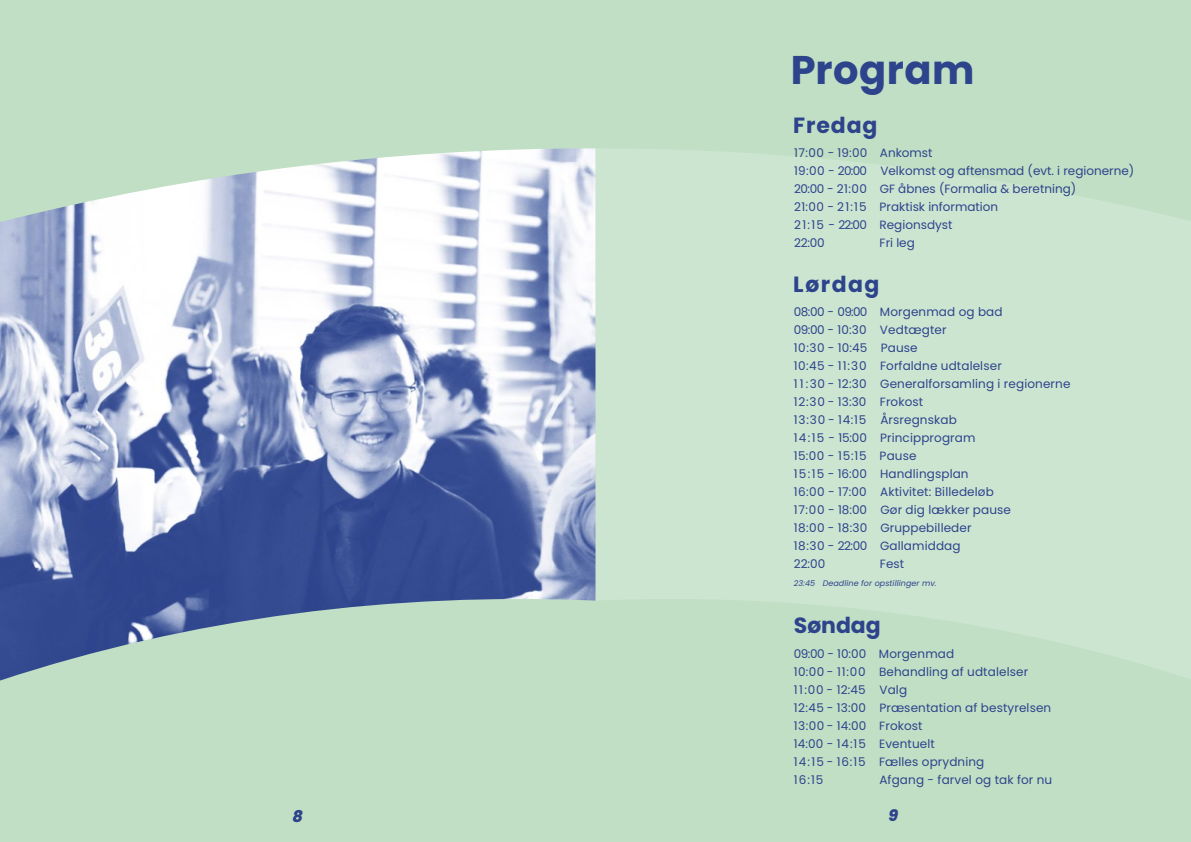
<style>
.page{position:relative;width:1191px;height:842px;background:#c1dfc4}
.page>*{position:absolute;margin:0;border:0;box-sizing:border-box;transform-origin:0 0}
.t1{font:700 40px "Poppins";letter-spacing:.01em;color:#2d438c}
.t2{font:700 22px "Poppins";letter-spacing:.04em;color:#2d438c}
.t3{font:italic 800 16px "Poppins";color:#2d438c}
.t4{font:12px/18px "Poppins";letter-spacing:.01em;color:#2d438c}
.t5{font:italic 8px "Poppins";letter-spacing:.01em;color:#2d438c}
</style>
<div class="page">
<svg style="left:595px;top:148px;width:596px;height:531px;fill:#cce5d0"></svg>
<img style="left:0;top:148px;width:595px;height:533px">
<h1 class="t1" style="left:790px;top:46px;width:185px">Program</h1>
<h2 class="t2" style="left:793px;top:112px;width:86px">Fredag</h2>
<p class="t4" style="left:794px;top:144px;width:342px">17:00 - 19:00 Ankomst<br>19:00 - 20:00 Velkomst og aftensmad (evt. i regionerne)<br>20:00 - 21:00 GF åbnes (Formalia &amp; beretning)<br>21:00 - 21:15 Praktisk information<br>21:15 - 22:00 Regionsdyst<br>22:00</p>
<p class="t4" style="left:879px;top:234px;width:37px">Fri leg</p>
<h2 class="t2" style="left:793px;top:271px;width:88px">Lørdag</h2>
<p class="t4" style="left:794px;top:303px;width:278px">08:00 - 09:00 Morgenmad og bad<br>09:00 - 10:30 Vedtægter<br>10:30 - 10:45 Pause<br>10:45 - 11:30 Forfaldne udtalelser<br>1 1 :30 - 12:30 Generalforsamling i regionerne<br>12:30 - 13:30 Frokost<br>13:30 - 14:15 Årsregnskab<br>14:15 - 15:00 Principprogram<br>15:00 - 15:15 Pause<br>15:15 - 16:00 Handlingsplan<br>16:00 - 17:00 Aktivitet: Billedeløb<br>17:00 - 18:00 Gør dig lækker pause<br>18:00 - 18:30 Gruppebilleder<br>18:30 - 22:00 Gallamiddag<br>22:00</p>
<p class="t4" style="left:880px;top:555px;width:26px">Fest</p>
<p class="t5" style="left:794px;top:579px;width:144px">23:45 Deadline for opstillinger mv.</p>
<h2 class="t2" style="left:794px;top:612px;width:89px">Søndag</h2>
<p class="t4" style="left:794px;top:644px;width:259px">09:00 - 10:00 Morgenmad<br>10:00 - 11:00 Behandling af udtalelser<br>11:00 - 12:45 Valg<br>12:45 - 13:00 Præsentation af bestyrelsen<br>13:00 - 14:00 Frokost<br>14:00 - 14:15 Eventuelt<br>14:15 - 16:15 Fælles oprydning<br>16:15</p>
<p class="t4" style="left:879px;top:770px;width:174px">Afgang - farvel og tak for nu</p>
<h3 class="t3" style="left:292px;top:807px;width:12px">8</h3>
<h3 class="t3" style="left:888px;top:806px;width:11px">9</h3>
</div>
